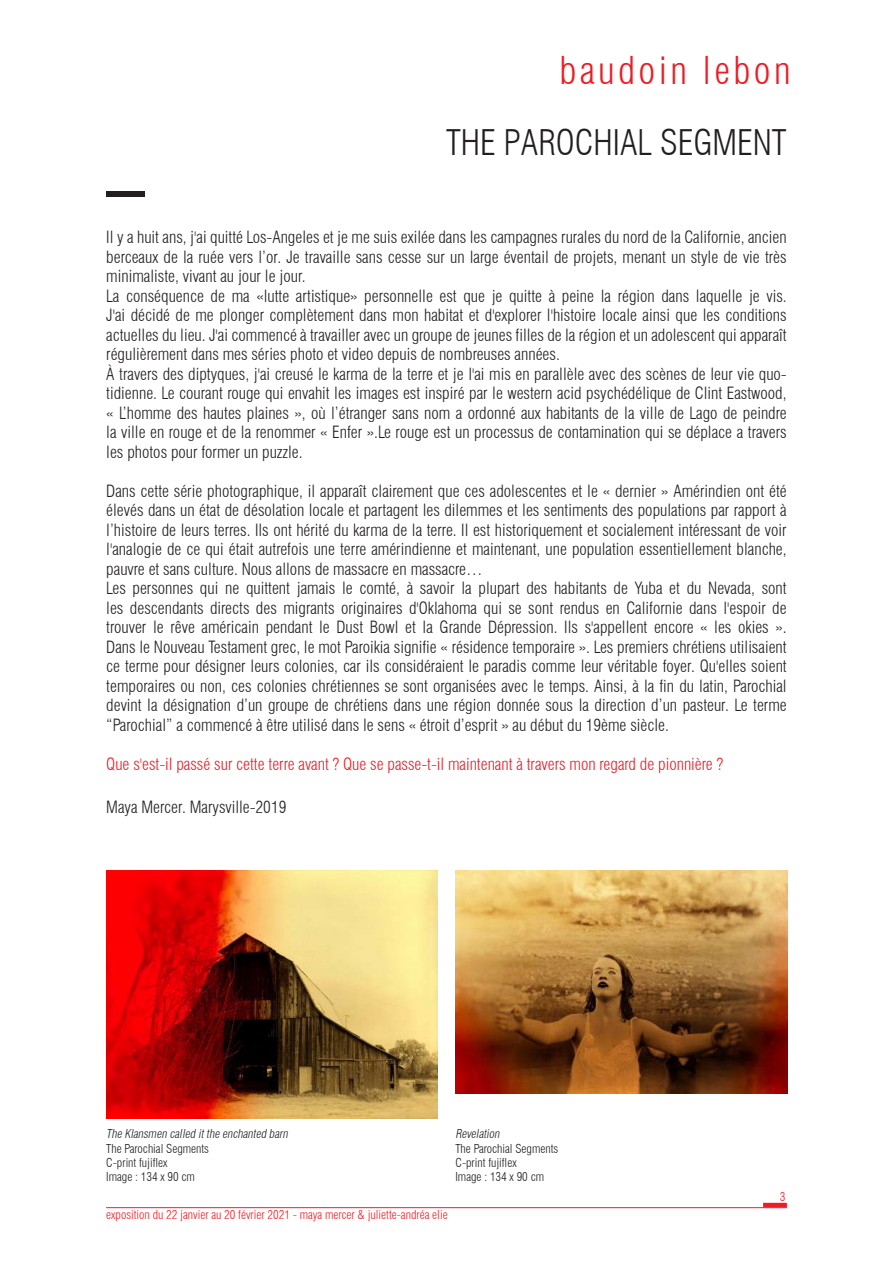
<style>
.page{position:relative;width:893px;height:1263px;background:#fff}
.page>*{position:absolute;margin:0;border:0;box-sizing:border-box;transform-origin:0 0}
.t1{font:300 condensed 37.5px "Swiss 721 BT";letter-spacing:.09em;color:#ee1c25}
.t2{font:300 condensed 34.5px "Swiss 721 BT";color:#231f20}
.t3{font:300 condensed 16.5px/19.5px "Swiss 721 BT";color:#231f20}
.t4{font:300 condensed 16.5px "Swiss 721 BT";color:#ee1c25}
.t5{font:300 condensed 12px/14.4px "Swiss 721 BT";color:#231f20}
.t6{font:300 condensed 12px "Swiss 721 BT";color:#ee1c25}
.t7{font:italic 300 condensed 12px "Swiss 721 BT";color:#231f20}
</style>
<div class="page">
<hr style="left:106px;top:1207px;width:681px;height:1px;background:#ee1c25">
<hr style="left:763px;top:1203px;width:24px;height:4px;background:#ee1c25">
<img style="left:106px;top:870px;width:331px;height:249px">
<img style="left:455px;top:870px;width:332px;height:224px">
<div style="left:106px;top:191px;width:38px;height:6px;background:#231f20"></div>
<h1 class="t1" style="left:560px;top:48px;width:232px">baudoin lebon</h1>
<h2 class="t2" style="left:446px;top:122px;width:342px">THE PAROCHIAL SEGMENT</h2>
<p class="t3" style="left:106px;top:228px;width:682px">Il y a huit ans, j'ai quitté Los-Angeles et je me suis exilée dans les campagnes rurales du nord de la Californie, ancien berceaux de la ruée vers l’or. Je travaille sans cesse sur un large éventail de projets, menant un style de vie très minimaliste, vivant au jour le jour.<br>La conséquence de ma «lutte artistique» personnelle est que je quitte à peine la région dans laquelle je vis.<br>J'ai décidé de me plonger complètement dans mon habitat et d'explorer l'histoire locale ainsi que les conditions actuelles du lieu. J'ai commencé à travailler avec un groupe de jeunes filles de la région et un adolescent qui apparaît régulièrement dans mes séries photo et video depuis de nombreuses années.<br>À travers des diptyques, j'ai creusé le karma de la terre et je l'ai mis en parallèle avec des scènes de leur vie quo&shy;tidienne. Le courant rouge qui envahit les images est inspiré par le western acid psychédélique de Clint Eastwood, « L’homme des hautes plaines », où l’étranger sans nom a ordonné aux habitants de la ville de Lago de peindre la ville en rouge et de la renommer « Enfer ».Le rouge est un processus de contamination qui se déplace a travers les photos pour former un puzzle.</p>
<p class="t3" style="left:106px;top:481px;width:682px">Dans cette série photographique, il apparaît clairement que ces adolescentes et le « dernier » Amérindien ont été élevés dans un état de désolation locale et partagent les dilemmes et les sentiments des populations par rapport à l’histoire de leurs terres. Ils ont hérité du karma de la terre. Il est historiquement et socialement intéressant de voir l'analogie de ce qui était autrefois une terre amérindienne et maintenant, une population essentiellement blanche, pauvre et sans culture. Nous allons de massacre en massacre…<br>Les personnes qui ne quittent jamais le comté, à savoir la plupart des habitants de Yuba et du Nevada, sont les descendants directs des migrants originaires d'Oklahoma qui se sont rendus en Californie dans l'espoir de trouver le rêve américain pendant le Dust Bowl et la Grande Dépression. Ils s'appellent encore « les okies ».<br>Dans le Nouveau Testament grec, le mot Paroikia signifie « résidence temporaire ». Les premiers chrétiens utilisaient ce terme pour désigner leurs colonies, car ils considéraient le paradis comme leur véritable foyer. Qu'elles soient temporaires ou non, ces colonies chrétiennes se sont organisées avec le temps. Ainsi, à la fin du latin, Parochial devint la désignation d’un groupe de chrétiens dans une région donnée sous la direction d’un pasteur. Le terme “Parochial” a commencé à être utilisé dans le sens « étroit d’esprit » au début du 19ème siècle.</p>
<p class="t4" style="left:106px;top:754px;width:618px">Que s'est-il passé sur cette terre avant ? Que se passe-t-il maintenant à travers mon regard de pionnière ?</p>
<p class="t3" style="left:106px;top:797px;width:182px">Maya Mercer. Marysville-2019</p>
<p class="t7" style="left:106px;top:1126px;width:185px">The Klansmen called itthe enchanted barn</p>
<p class="t5" style="left:106px;top:1141px;width:104px">The Parochial Segments<br>C-print fujiflex<br>Image : 134 x 90 cm</p>
<p class="t7" style="left:455px;top:1126px;width:48px">Revelation</p>
<p class="t5" style="left:455px;top:1141px;width:104px">The Parochial Segments<br>C-print fujiflex<br>Image : 134 x 90 cm</p>
<p class="t6" style="left:106px;top:1208px;width:343px">exposition du 22 janvier au 20 février 2021 - maya mercer &amp; juliette-andréa elie</p>
<p class="t6" style="left:780px;top:1189px;width:7px">3</p>
</div>
